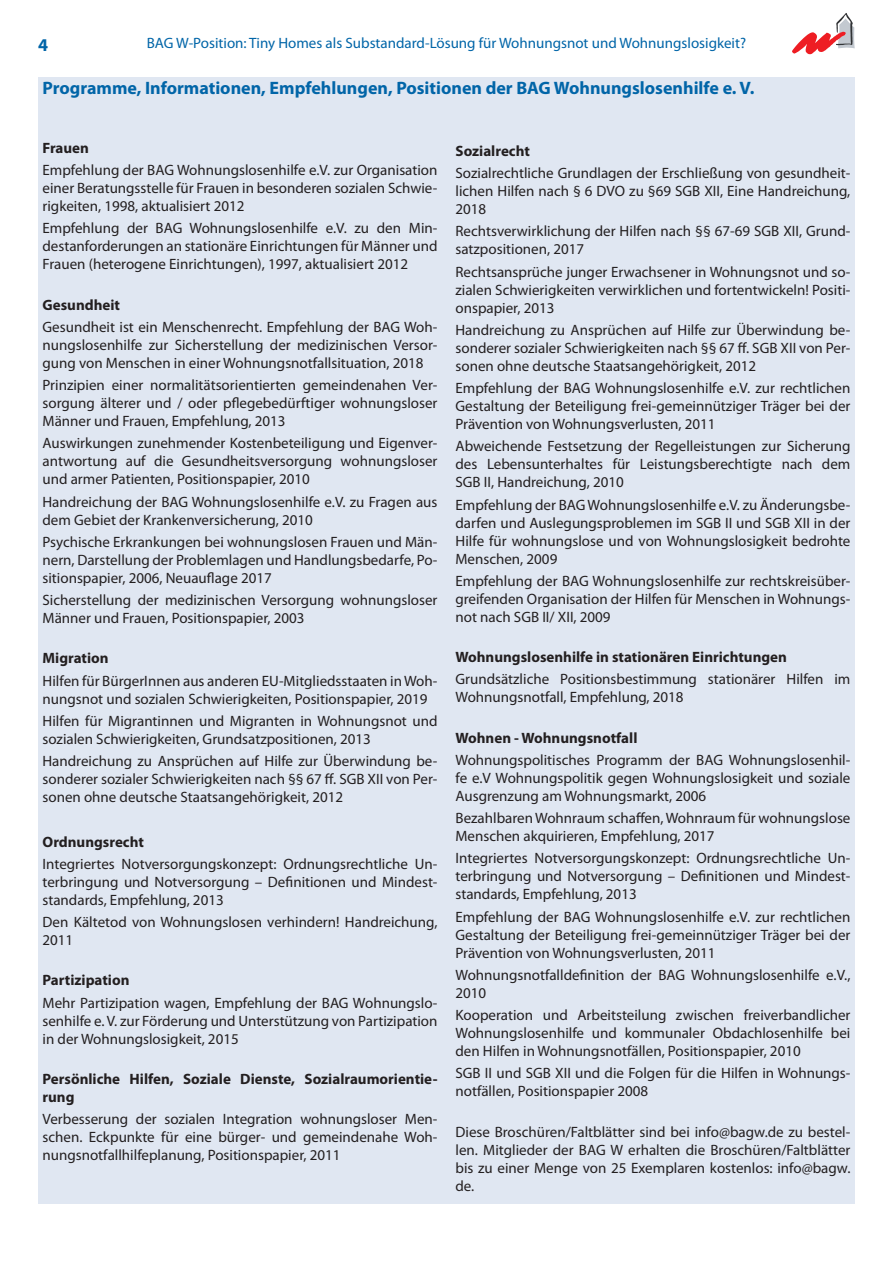
<style>
.page{position:relative;width:893px;height:1263px;background:#fff}
.page>*{position:absolute;margin:0;border:0;box-sizing:border-box;transform-origin:0 0}
.t1{font:700 18px "Myriad Pro";color:#0165a8}
.t2{font:15px/18px "Myriad Pro";color:#231f20;text-align:justify}
.t3{font:700 15px/18px "Myriad Pro";color:#231f20}
.t4{font:15px "Myriad Pro";color:#0165a8}
</style>
<div class="page">
<svg style="left:792px;top:13px;width:63px;height:41px"></svg>
<div style="left:38px;top:77px;width:816px;height:1126px;background:#e0e7f2"></div>
<p class="t1" style="left:38px;top:35px;width:11px">4</p>
<p class="t4" style="left:147px;top:35px;width:601px">BAG W-Position: Tiny Homes als Substandard-Lösung für Wohnungsnot und Wohnungslosigkeit?</p>
<p class="t1" style="left:43px;top:78px;width:713px">Programme, Informationen, Empfehlungen, Positionen der BAG Wohnungslosenhilfe e. V.</p>
<p class="t3" style="left:43px;top:139px;width:48px">Frauen</p>
<p class="t2" style="left:43px;top:161px;width:396px">Empfehlung der BAG Wohnungslosenhilfe e.V. zur Organisation einer Beratungsstelle für Frauen in besonderen sozialen Schwie&shy;rigkeiten, 1998, aktualisiert 2012</p>
<p class="t2" style="left:43px;top:220px;width:396px">Empfehlung der BAG Wohnungslosenhilfe e.V. zu den Min&shy;destanforderungen an stationäre Einrichtungen für Männer und Frauen (heterogene Einrichtungen), 1997, aktualisiert 2012</p>
<p class="t3" style="left:43px;top:296px;width:79px">Gesundheit</p>
<p class="t2" style="left:43px;top:318px;width:396px">Gesundheit ist ein Menschenrecht. Empfehlung der BAG Woh&shy;nungslosenhilfe zur Sicherstellung der medizinischen Versor&shy;gung von Menschen in einer Wohnungsnotfallsituation, 2018</p>
<p class="t2" style="left:43px;top:376px;width:396px">Prinzipien einer normalitätsorientierten gemeindenahen Ver&shy;sorgung älterer und / oder pflegebedürftiger wohnungsloser Männer und Frauen, Empfehlung, 2013</p>
<p class="t2" style="left:43px;top:435px;width:396px">Auswirkungen zunehmender Kostenbeteiligung und Eigenver&shy;antwortung auf die Gesundheitsversorgung wohnungsloser und armer Patienten, Positionspapier, 2010</p>
<p class="t2" style="left:43px;top:493px;width:396px">Handreichung der BAG Wohnungslosenhilfe e.V. zu Fragen aus dem Gebiet der Krankenversicherung, 2010</p>
<p class="t2" style="left:43px;top:533px;width:396px">Psychische Erkrankungen bei wohnungslosen Frauen und Män&shy;nern, Darstellung der Problemlagen und Handlungsbedarfe, Po&shy;sitionspapier, 2006, Neuauflage 2017</p>
<p class="t2" style="left:43px;top:591px;width:396px">Sicherstellung der medizinischen Versorgung wohnungsloser<br>Männer und Frauen, Positionspapier, 2003</p>
<p class="t3" style="left:43px;top:649px;width:68px">Migration</p>
<p class="t2" style="left:43px;top:672px;width:396px">Hilfen für BürgerInnen aus anderen EU-Mitgliedsstaaten in Woh&shy;nungsnot und sozialen Schwierigkeiten, Positionspapier, 2019</p>
<p class="t2" style="left:43px;top:712px;width:396px">Hilfen für Migrantinnen und Migranten in Wohnungsnot und sozialen Schwierigkeiten, Grundsatzpositionen, 2013</p>
<p class="t2" style="left:43px;top:752px;width:396px">Handreichung zu Ansprüchen auf Hilfe zur Überwindung be&shy;sonderer sozialer Schwierigkeiten nach §§ 67 ff. SGB XII von Per&shy;sonen ohne deutsche Staatsangehörigkeit, 2012</p>
<p class="t3" style="left:43px;top:833px;width:103px">Ordnungsrecht</p>
<p class="t2" style="left:43px;top:855px;width:396px">Integriertes Notversorgungskonzept: Ordnungsrechtliche Un&shy;terbringung und Notversorgung – Definitionen und Mindest&shy;standards, Empfehlung, 2013</p>
<p class="t2" style="left:43px;top:913px;width:396px">Den Kältetod von Wohnungslosen verhindern! Handreichung,<br>2011</p>
<p class="t3" style="left:43px;top:971px;width:88px">Partizipation</p>
<p class="t2" style="left:43px;top:994px;width:396px">Mehr Partizipation wagen, Empfehlung der BAG Wohnungslo&shy;senhilfe e. V. zur Förderung und Unterstützung von Partizipation in der Wohnungslosigkeit, 2015</p>
<p class="t3" style="left:43px;top:1070px;width:396px">Persönliche Hilfen, Soziale Dienste, Sozialraumorientie&shy;rung</p>
<p class="t2" style="left:43px;top:1110px;width:396px">Verbesserung der sozialen Integration wohnungsloser Men&shy;schen. Eckpunkte für eine bürger- und gemeindenahe Woh&shy;nungsnotfallhilfeplanung, Positionspapier, 2011</p>
<p class="t3" style="left:455px;top:142px;width:76px">Sozialrecht</p>
<p class="t2" style="left:455px;top:164px;width:396px">Sozialrechtliche Grundlagen der Erschließung von gesundheit&shy;lichen Hilfen nach § 6 DVO zu §69 SGB XII, Eine Handreichung, 2018</p>
<p class="t2" style="left:455px;top:223px;width:396px">Rechtsverwirklichung der Hilfen nach §§ 67-69 SGB XII, Grund&shy;satzpositionen, 2017</p>
<p class="t2" style="left:455px;top:263px;width:396px">Rechtsansprüche junger Erwachsener in Wohnungsnot und so&shy;zialen Schwierigkeiten verwirklichen und fortentwickeln! Positi&shy;onspapier, 2013</p>
<p class="t2" style="left:455px;top:321px;width:396px">Handreichung zu Ansprüchen auf Hilfe zur Überwindung be&shy;sonderer sozialer Schwierigkeiten nach §§ 67 ff. SGB XII von Per&shy;sonen ohne deutsche Staatsangehörigkeit, 2012</p>
<p class="t2" style="left:455px;top:379px;width:396px">Empfehlung der BAG Wohnungslosenhilfe e.V. zur rechtlichen Gestaltung der Beteiligung frei-gemeinnütziger Träger bei der Prävention von Wohnungsverlusten, 2011</p>
<p class="t2" style="left:455px;top:438px;width:396px">Abweichende Festsetzung der Regelleistungen zur Sicherung des Lebensunterhaltes für Leistungsberechtigte nach dem SGB II, Handreichung, 2010</p>
<p class="t2" style="left:455px;top:496px;width:396px">Empfehlung der BAG Wohnungslosenhilfe e.V. zu Änderungsbe&shy;darfen und Auslegungsproblemen im SGB II und SGB XII in der Hilfe für wohnungslose und von Wohnungslosigkeit bedrohte Menschen, 2009</p>
<p class="t2" style="left:455px;top:572px;width:396px">Empfehlung der BAG Wohnungslosenhilfe zur rechtskreisüber&shy;greifenden Organisation der Hilfen für Menschen in Wohnungs&shy;not nach SGB II/ XII, 2009</p>
<p class="t3" style="left:455px;top:648px;width:333px">Wohnungslosenhilfe in stationären Einrichtungen</p>
<p class="t2" style="left:455px;top:671px;width:396px">Grundsätzliche Positionsbestimmung stationärer Hilfen im<br>Wohnungsnotfall, Empfehlung, 2018</p>
<p class="t3" style="left:455px;top:729px;width:183px">Wohnen - Wohnungsnotfall</p>
<p class="t2" style="left:455px;top:751px;width:396px">Wohnungspolitisches Programm der BAG Wohnungslosenhil&shy;fe e.V Wohnungspolitik gegen Wohnungslosigkeit und soziale Ausgrenzung am Wohnungsmarkt, 2006</p>
<p class="t2" style="left:455px;top:809px;width:396px">Bezahlbaren Wohnraum schaffen, Wohnraum für wohnungslose<br>Menschen akquirieren, Empfehlung, 2017</p>
<p class="t2" style="left:455px;top:850px;width:396px">Integriertes Notversorgungskonzept: Ordnungsrechtliche Un&shy;terbringung und Notversorgung – Definitionen und Mindest&shy;standards, Empfehlung, 2013</p>
<p class="t2" style="left:455px;top:908px;width:396px">Empfehlung der BAG Wohnungslosenhilfe e.V. zur rechtlichen Gestaltung der Beteiligung frei-gemeinnütziger Träger bei der Prävention von Wohnungsverlusten, 2011</p>
<p class="t2" style="left:455px;top:966px;width:396px">Wohnungsnotfalldefinition der BAG Wohnungslosenhilfe e.V.,<br>2010</p>
<p class="t2" style="left:455px;top:1006px;width:396px">Kooperation und Arbeitsteilung zwischen freiverbandlicher Wohnungslosenhilfe und kommunaler Obdachlosenhilfe bei den Hilfen in Wohnungsnotfällen, Positionspapier, 2010</p>
<p class="t2" style="left:455px;top:1065px;width:396px">SGB II und SGB XII und die Folgen für die Hilfen in Wohnungs&shy;notfällen, Positionspapier 2008</p>
<p class="t2" style="left:455px;top:1123px;width:396px">Diese Broschüren/Faltblätter sind bei info@bagw.de zu bestel&shy;len. Mitglieder der BAG W erhalten die Broschüren/Faltblätter bis zu einer Menge von 25 Exemplaren kostenlos: info@bagw. de.</p>
</div>
